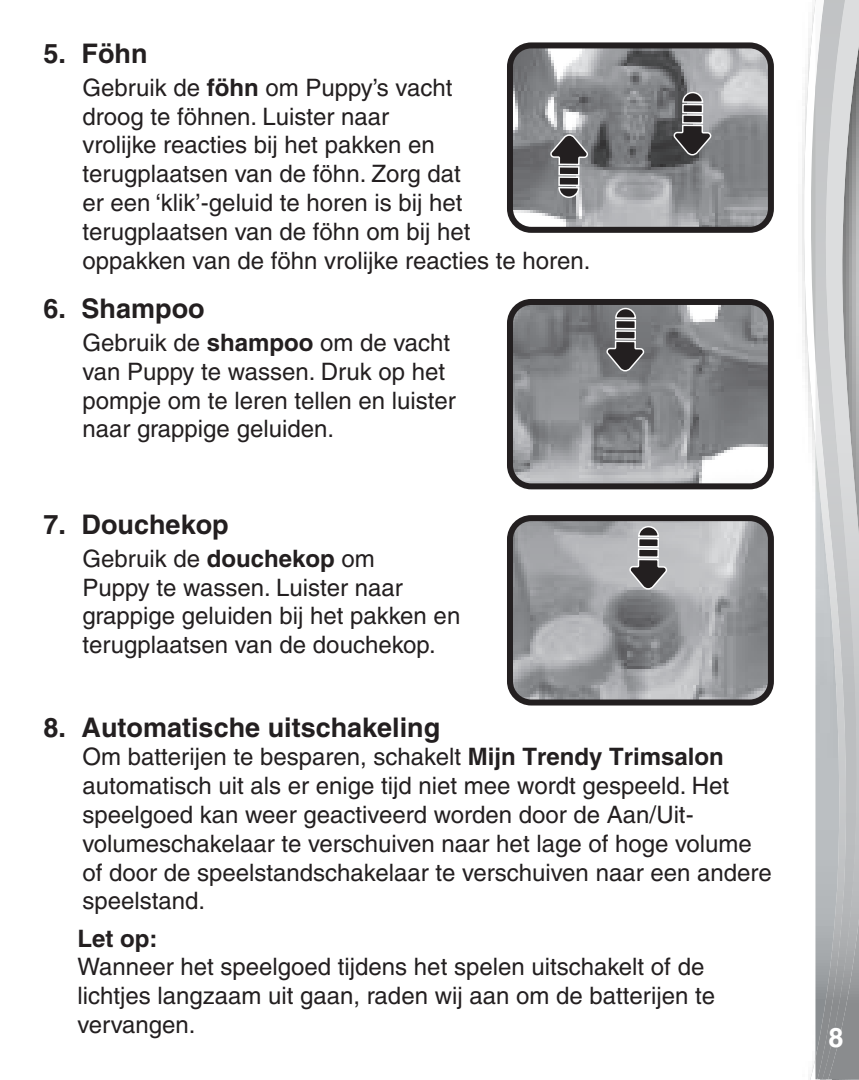
<style>
.page{position:relative;width:859px;height:1080px;background:#fff}
.page>*{position:absolute;margin:0;border:0;box-sizing:border-box;transform-origin:0 0}
.t1{font:700 27px "Helvetica";color:#231f20}
.t2{font:700 27px "Helvetica";color:#fff}
.t3{font:500 24px/28.8px "Helvetica";color:#231f20}
.t4{font:700 24px "Helvetica";color:#231f20}
.s1{font-weight:700}
</style>
<div class="page">
<svg style="left:803px;top:6px;width:12px;height:1074px"></svg>
<svg style="left:813px;top:1077px;width:18px;height:3px"></svg>
<img style="left:849px;top:0;width:9px;height:1079px">
<img style="left:815px;top:0;width:34px;height:1079px">
<img style="left:514px;top:49px;width:253px;height:177px">
<div style="left:507px;top:42px;width:267px;height:191px;border:6px solid #231f20;border-radius:21px"></div>
<img style="left:514px;top:306px;width:253px;height:176px">
<div style="left:507px;top:299px;width:267px;height:190px;border:6px solid #231f20;border-radius:21px"></div>
<svg style="left:606px;top:307px;width:39px;height:65px;background:#6c6b6d"></svg>
<img style="left:514px;top:522px;width:253px;height:177px">
<div style="left:507px;top:515px;width:267px;height:191px;border:6px solid #231f20;border-radius:21px"></div>
<svg style="left:629px;top:525px;width:39px;height:65px;background:#8e8d8f"></svg>
<svg style="left:673px;top:91px;width:39px;height:65px;background:#6d6c6d"></svg>
<svg style="left:549px;top:134px;width:40px;height:65px;background:#767677"></svg>
<p class="t1" style="left:43px;top:43px;width:106px">5. Föhn</p>
<p class="t3" style="left:82px;top:75px;width:510px">Gebruik de <span class="s1">föhn</span> om Puppy’s vacht<br>droog te föhnen. Luister naar<br>vrolijke reacties bij het pakken en<br>terugplaatsen van de föhn. Zorg dat<br>er een ‘klik’-geluid te horen is bij het terugplaatsen van de föhn om bij het<br>oppakken van de föhn vrolijke reacties te horen.</p>
<p class="t1" style="left:43px;top:298px;width:163px">6. Shampoo</p>
<p class="t3" style="left:82px;top:330px;width:375px">Gebruik de <span class="s1">shampoo</span> om de vacht van Puppy te wassen. Druk op het pompje om te leren tellen en luister naar grappige geluiden.</p>
<p class="t1" style="left:43px;top:514px;width:187px">7. Douchekop</p>
<p class="t3" style="left:82px;top:546px;width:379px">Gebruik de <span class="s1">douchekop</span> om<br>Puppy te wassen. Luister naar grappige geluiden bij het pakken en terugplaatsen van de douchekop.</p>
<p class="t1" style="left:43px;top:717px;width:398px">8. Automatische uitschakeling</p>
<p class="t3" style="left:82px;top:745px;width:691px">Om batterijen te besparen, schakelt <span class="s1">Mijn Trendy Trimsalon </span>automatisch uit als er enige tijd niet mee wordt gespeeld. Het speelgoed kan weer geactiveerd worden door de Aan/Uit&shy;volumeschakelaar te verschuiven naar het lage of hoge volume of door de speelstandschakelaar te verschuiven naar een andere speelstand.</p>
<p class="t4" style="left:77px;top:929px;width:81px">Let op:</p>
<p class="t3" style="left:77px;top:955px;width:639px">Wanneer het speelgoed tijdens het spelen uitschakelt of de lichtjes langzaam uit gaan, raden wij aan om de batterijen te vervangen.</p>
<p class="t2" style="left:828px;top:1027px;width:17px">8</p>
</div>
